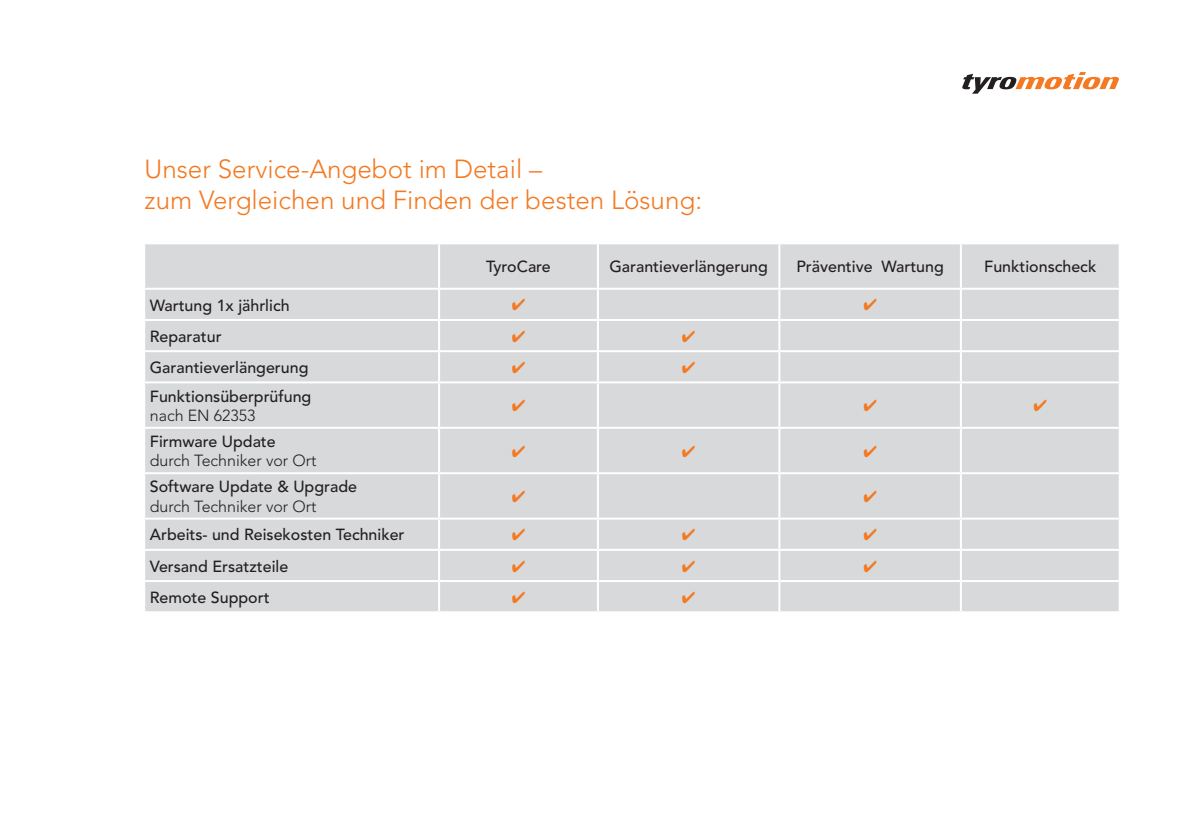
<style>
.page{position:relative;width:1191px;height:840px;background:#fff}
.page>*{position:absolute;margin:0;border:0;box-sizing:border-box;transform-origin:0 0}
.t1{font:300 26px/31.2px "Avenir";color:#f47921}
.t2{font:500 16px "Avenir";color:#231f20}
.t3{font:300 16px "Avenir";color:#231f20}
</style>
<div class="page">
<svg style="left:962px;top:72px;width:157px;height:22px"></svg>
<div style="left:145px;top:244px;width:973px;height:43px;background:#d8d9db"></div>
<div style="left:145px;top:290px;width:973px;height:321px;background:#d8d9db"></div>
<hr style="left:438px;top:244px;width:2px;height:43px;background:#fff">
<hr style="left:597px;top:244px;width:2px;height:43px;background:#fff">
<hr style="left:778px;top:244px;width:2px;height:43px;background:#fff">
<hr style="left:960px;top:244px;width:2px;height:43px;background:#fff">
<hr style="left:438px;top:289px;width:2px;height:30px;background:#fff">
<hr style="left:597px;top:289px;width:2px;height:30px;background:#fff">
<hr style="left:778px;top:289px;width:2px;height:30px;background:#fff">
<hr style="left:960px;top:289px;width:2px;height:30px;background:#fff">
<hr style="left:143px;top:319px;width:296px;height:2px;background:#fff">
<hr style="left:439px;top:319px;width:159px;height:2px;background:#fff">
<hr style="left:438px;top:321px;width:2px;height:29px;background:#fff">
<hr style="left:598px;top:319px;width:181px;height:2px;background:#fff">
<hr style="left:597px;top:321px;width:2px;height:29px;background:#fff">
<hr style="left:779px;top:319px;width:182px;height:2px;background:#fff">
<hr style="left:778px;top:321px;width:2px;height:29px;background:#fff">
<hr style="left:961px;top:319px;width:159px;height:2px;background:#fff">
<hr style="left:960px;top:321px;width:2px;height:29px;background:#fff">
<hr style="left:143px;top:350px;width:296px;height:2px;background:#fff">
<hr style="left:439px;top:350px;width:159px;height:2px;background:#fff">
<hr style="left:438px;top:352px;width:2px;height:29px;background:#fff">
<hr style="left:598px;top:350px;width:181px;height:2px;background:#fff">
<hr style="left:597px;top:352px;width:2px;height:29px;background:#fff">
<hr style="left:779px;top:350px;width:182px;height:2px;background:#fff">
<hr style="left:778px;top:352px;width:2px;height:29px;background:#fff">
<hr style="left:961px;top:350px;width:159px;height:2px;background:#fff">
<hr style="left:960px;top:352px;width:2px;height:29px;background:#fff">
<hr style="left:143px;top:381px;width:296px;height:2px;background:#fff">
<hr style="left:439px;top:381px;width:159px;height:2px;background:#fff">
<hr style="left:438px;top:383px;width:2px;height:43px;background:#fff">
<hr style="left:598px;top:381px;width:181px;height:2px;background:#fff">
<hr style="left:597px;top:383px;width:2px;height:43px;background:#fff">
<hr style="left:779px;top:381px;width:182px;height:2px;background:#fff">
<hr style="left:778px;top:383px;width:2px;height:43px;background:#fff">
<hr style="left:961px;top:381px;width:159px;height:2px;background:#fff">
<hr style="left:960px;top:383px;width:2px;height:43px;background:#fff">
<hr style="left:143px;top:426px;width:296px;height:2px;background:#fff">
<hr style="left:439px;top:426px;width:159px;height:2px;background:#fff">
<hr style="left:438px;top:428px;width:2px;height:44px;background:#fff">
<hr style="left:598px;top:426px;width:181px;height:2px;background:#fff">
<hr style="left:597px;top:428px;width:2px;height:44px;background:#fff">
<hr style="left:779px;top:426px;width:182px;height:2px;background:#fff">
<hr style="left:778px;top:428px;width:2px;height:44px;background:#fff">
<hr style="left:961px;top:426px;width:159px;height:2px;background:#fff">
<hr style="left:960px;top:428px;width:2px;height:44px;background:#fff">
<hr style="left:143px;top:472px;width:296px;height:2px;background:#fff">
<hr style="left:439px;top:472px;width:159px;height:2px;background:#fff">
<hr style="left:438px;top:474px;width:2px;height:43px;background:#fff">
<hr style="left:598px;top:472px;width:181px;height:2px;background:#fff">
<hr style="left:597px;top:474px;width:2px;height:43px;background:#fff">
<hr style="left:779px;top:472px;width:182px;height:2px;background:#fff">
<hr style="left:778px;top:474px;width:2px;height:43px;background:#fff">
<hr style="left:961px;top:472px;width:159px;height:2px;background:#fff">
<hr style="left:960px;top:474px;width:2px;height:43px;background:#fff">
<hr style="left:143px;top:517px;width:296px;height:2px;background:#fff">
<hr style="left:439px;top:517px;width:159px;height:2px;background:#fff">
<hr style="left:438px;top:519px;width:2px;height:29px;background:#fff">
<hr style="left:598px;top:517px;width:181px;height:2px;background:#fff">
<hr style="left:597px;top:519px;width:2px;height:29px;background:#fff">
<hr style="left:779px;top:517px;width:182px;height:2px;background:#fff">
<hr style="left:778px;top:519px;width:2px;height:29px;background:#fff">
<hr style="left:961px;top:517px;width:159px;height:2px;background:#fff">
<hr style="left:960px;top:519px;width:2px;height:29px;background:#fff">
<hr style="left:143px;top:548px;width:296px;height:2px;background:#fff">
<hr style="left:439px;top:548px;width:159px;height:2px;background:#fff">
<hr style="left:438px;top:550px;width:2px;height:29px;background:#fff">
<hr style="left:598px;top:548px;width:181px;height:2px;background:#fff">
<hr style="left:597px;top:550px;width:2px;height:29px;background:#fff">
<hr style="left:779px;top:548px;width:182px;height:2px;background:#fff">
<hr style="left:778px;top:550px;width:2px;height:29px;background:#fff">
<hr style="left:961px;top:548px;width:159px;height:2px;background:#fff">
<hr style="left:960px;top:550px;width:2px;height:29px;background:#fff">
<hr style="left:143px;top:579px;width:296px;height:2px;background:#fff">
<hr style="left:439px;top:579px;width:159px;height:2px;background:#fff">
<hr style="left:438px;top:581px;width:2px;height:30px;background:#fff">
<hr style="left:598px;top:579px;width:181px;height:2px;background:#fff">
<hr style="left:597px;top:581px;width:2px;height:30px;background:#fff">
<hr style="left:779px;top:579px;width:182px;height:2px;background:#fff">
<hr style="left:778px;top:581px;width:2px;height:30px;background:#fff">
<hr style="left:961px;top:579px;width:159px;height:2px;background:#fff">
<hr style="left:960px;top:581px;width:2px;height:30px;background:#fff">
<svg style="left:512px;top:299px;width:13px;height:11px"></svg>
<svg style="left:864px;top:299px;width:12px;height:11px"></svg>
<svg style="left:512px;top:330px;width:13px;height:11px"></svg>
<svg style="left:682px;top:330px;width:13px;height:11px"></svg>
<svg style="left:512px;top:361px;width:13px;height:12px"></svg>
<svg style="left:682px;top:361px;width:13px;height:12px"></svg>
<svg style="left:512px;top:399px;width:13px;height:12px"></svg>
<svg style="left:864px;top:399px;width:12px;height:12px"></svg>
<svg style="left:1034px;top:399px;width:12px;height:12px"></svg>
<svg style="left:512px;top:445px;width:12px;height:11px"></svg>
<svg style="left:682px;top:445px;width:13px;height:11px"></svg>
<svg style="left:864px;top:445px;width:12px;height:11px"></svg>
<svg style="left:512px;top:490px;width:12px;height:12px"></svg>
<svg style="left:864px;top:490px;width:12px;height:12px"></svg>
<svg style="left:512px;top:528px;width:12px;height:12px"></svg>
<svg style="left:682px;top:528px;width:13px;height:12px"></svg>
<svg style="left:864px;top:528px;width:12px;height:12px"></svg>
<svg style="left:512px;top:559px;width:12px;height:12px"></svg>
<svg style="left:682px;top:559px;width:13px;height:12px"></svg>
<svg style="left:864px;top:559px;width:12px;height:12px"></svg>
<svg style="left:512px;top:591px;width:12px;height:11px"></svg>
<svg style="left:682px;top:591px;width:13px;height:11px"></svg>
<h1 class="t1" style="left:145px;top:153px;width:559px">Unser Service-Angebot im Detail –<br>zum Vergleichen und Finden der besten Lösung:</h1>
<p class="t2" style="left:150px;top:295px;width:141px">Wartung 1x jährlich</p>
<p class="t2" style="left:150px;top:327px;width:73px">Reparatur</p>
<p class="t2" style="left:150px;top:358px;width:160px">Garantieverlängerung</p>
<p class="t2" style="left:150px;top:386px;width:163px">Funktionsüberprüfung</p>
<p class="t3" style="left:150px;top:405px;width:107px">nach EN 62353</p>
<p class="t2" style="left:150px;top:432px;width:127px">Firmware Update</p>
<p class="t3" style="left:150px;top:451px;width:168px">durch Techniker vor Ort</p>
<p class="t2" style="left:150px;top:477px;width:209px">Software Update &amp; Upgrade</p>
<p class="t3" style="left:150px;top:496px;width:168px">durch Techniker vor Ort</p>
<p class="t2" style="left:150px;top:525px;width:256px">Arbeits- und Reisekosten Techniker</p>
<p class="t2" style="left:150px;top:556px;width:140px">Versand Ersatzteile</p>
<p class="t2" style="left:150px;top:587px;width:121px">Remote Support</p>
<p class="t2" style="left:486px;top:257px;width:66px">TyroCare</p>
<p class="t2" style="left:609px;top:257px;width:160px">Garantieverlängerung</p>
<p class="t2" style="left:796px;top:257px;width:149px">Präventive Wartung</p>
<p class="t2" style="left:984px;top:257px;width:114px">Funktionscheck</p>
</div>
